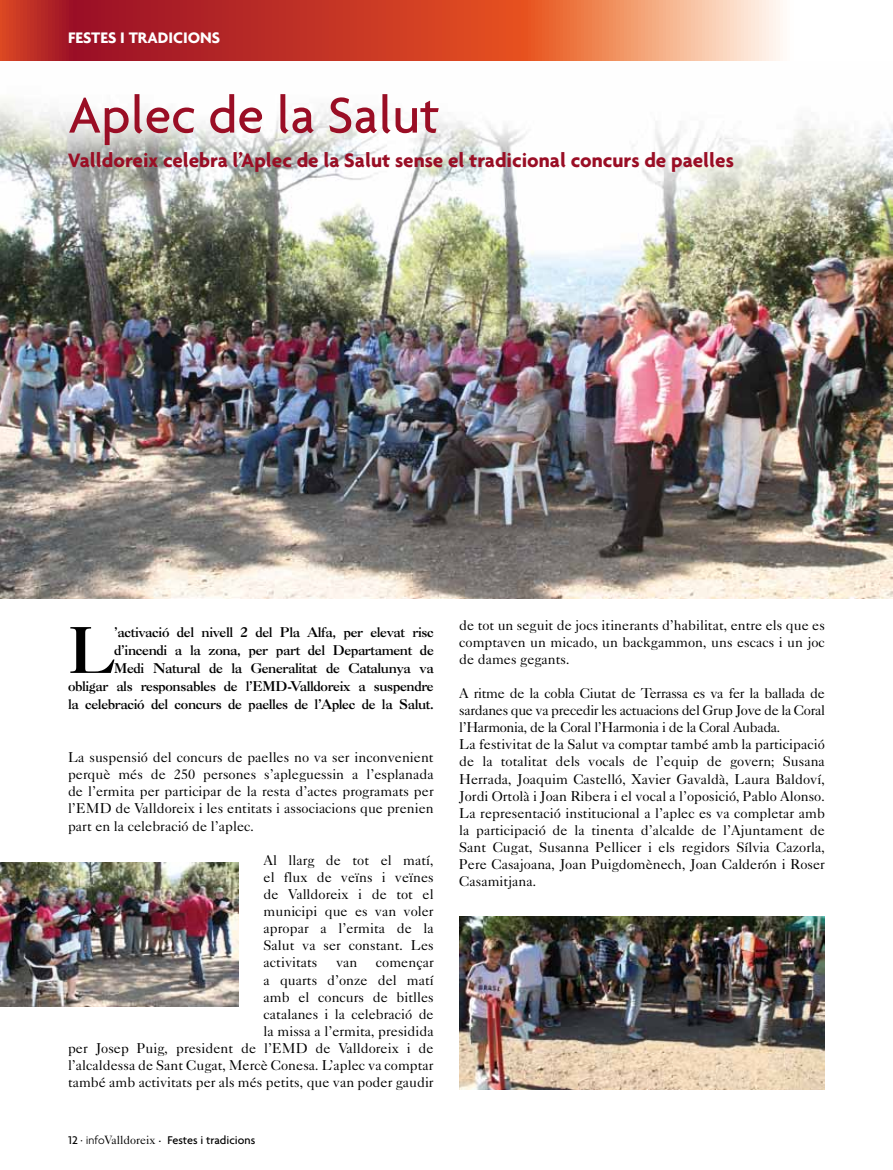
<style>
.page{position:relative;width:893px;height:1170px;background:#fff}
.page>*{position:absolute;margin:0;border:0;box-sizing:border-box;transform-origin:0 0}
.t1{font:700 63px "Caslon BT";color:#000}
.t2{font:500 54px "Agenda";color:#9a0e25}
.t3{font:700 21px "Agenda";color:#9a0e25}
.t4{font:700 16.5px "Agenda";color:#fff}
.t5{font:14.25px/17.1px "Caslon Five Forty";color:#000;text-align:justify}
.t6{font:700 13.5px/18px "Caslon BT";letter-spacing:-.025em;color:#000;text-align:right}
.t7{font:500 12.15px "Agenda";color:#000}
.s1{font-size:12px}
.s2{font-weight:300;font-size:12px}
.s3{font-family:"Caslon Five Forty";font-weight:400;font-size:12px}
</style>
<div class="page">
<img style="left:0;top:99px;width:892px;height:499px">
<svg style="left:0;top:0;width:783px;height:61px;background:#d05744"></svg>
<img style="left:0;top:862px;width:238px;height:144px">
<img style="left:459px;top:916px;width:366px;height:173px">
<p class="t4" style="left:68px;top:27px;width:154px">FESTES I TRADICIONS</p>
<h2 class="t2" style="left:68px;top:82px;width:373px">Aplec de la Salut</h2>
<h3 class="t3" style="left:68px;top:147px;width:667px">Valldoreix celebra l’Aplec de la Salut sense el tradicional concurs de paelles</h3>
<p class="t6" style="left:68px;top:623px;width:367px">’activació del nivell 2 del Pla Alfa, per elevat risc d’incendi a la zona, per part del Departament de<br>Medi Natural de la Generalitat de Catalunya va<br>obligar als responsables de l’EMD-Valldoreix a suspendre la celebració del concurs de paelles de l’Aplec de la Salut.</p>
<h1 class="t1" style="left:68px;top:612px;width:49px">L</h1>
<p class="t5" style="left:68px;top:748px;width:367px">La suspensió del concurs de paelles no va ser inconvenient perquè més de 250 persones s’apleguessin a l’esplanada de l’ermita per participar de la resta d’actes programats per l’EMD de Valldoreix i les entitats i associacions que prenien part en la celebració de l’aplec.</p>
<p class="t5" style="left:264px;top:851px;width:172px">Al llarg de tot el matí, el flux de veïns i veïnes de Valldoreix i de tot el municipi que es van voler apropar a l’ermita de la Salut va ser constant. Les activitats</p>
<p class="t5" style="left:68px;top:953px;width:367px;text-align:right">començar<br>a quarts d’onze del matí<br>amb el concurs de bitlles<br>catalanes i la celebració de<br>la missa a l’ermita, presidida<br>per Josep Puig, president de l’EMD de Valldoreix i de l’alcaldessa de Sant Cugat, Mercè Conesa. L’aplec va comptar també amb activitats per als més petits, que van poder gaudir</p>
<p class="t5" style="left:336px;top:953px;width:23px">van</p>
<p class="t7" style="left:68px;top:1132px;width:189px"><span class="s1">12 ·</span> <span class="s2">info</span><span class="s3">Valldoreix ·</span> Festes i tradicions</p>
<p class="t5" style="left:459px;top:616px;width:367px">de tot un seguit de jocs itinerants d’habilitat, entre els que es comptaven un micado, un backgammon, uns escacs i un joc de dames gegants.</p>
<p class="t5" style="left:459px;top:684px;width:367px;text-align:left">A ritme de la cobla Ciutat de Terrassa es va fer la ballada de sardanes que va precedir les actuacions del Grup Jove de la Coral l’Harmonia, de la Coral l’Harmonia i de la Coral Aubada.<br>La festivitat de la Salut va comptar també amb la participació de la totalitat dels vocals de l’equip de govern; Susana Herrada, Joaquim Castelló, Xavier Gavaldà, Laura Baldoví, Jordi Ortolà i Joan Ribera i el vocal a l’oposició, Pablo Alonso.<br>La representació institucional a l’aplec es va completar amb la participació de la tinenta d’alcalde de l’Ajuntament de Sant Cugat, Susanna Pellicer i els regidors Sílvia Cazorla, Pere Casajoana, Joan Puigdomènech, Joan Calderón i Roser Casamitjana.</p>
</div>
